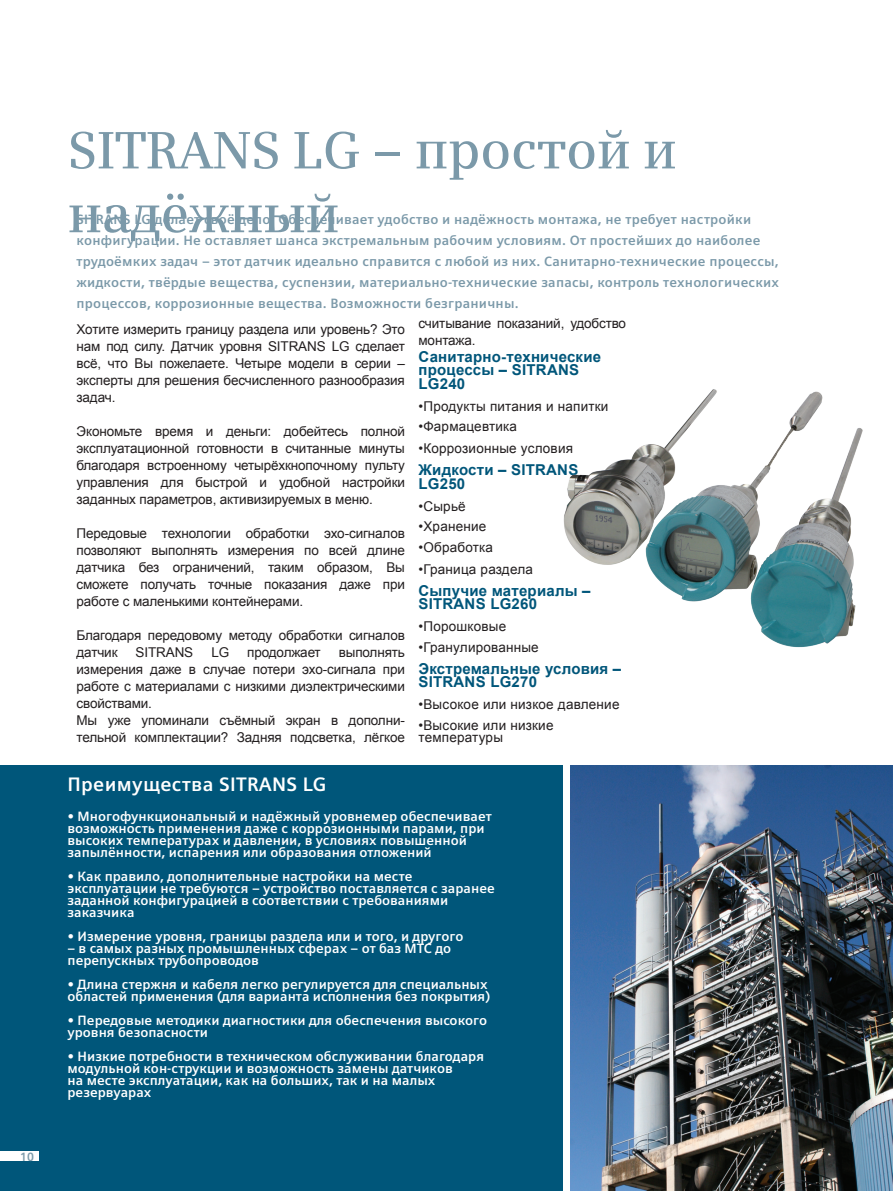
<style>
.page{position:relative;width:893px;height:1191px;background:#fff}
.page>*{position:absolute;margin:0;border:0;box-sizing:border-box;transform-origin:0 0}
._01__Headline__36pt{font:600 52.5px/63.8px "Siemens Serif";letter-spacing:-.01em;color:#7b99a9}
.t1{font:700 19.5px "Siemens Sans OT";letter-spacing:.015em;color:#fff}
._04__Copy___9pt_4mm{font:700 15px/13.5px "Arial";letter-spacing:.015em;color:#00567a}
._03__Copy_Roman__9pt{font:13.5px/17px "Arial";letter-spacing:-.01em;color:#231f20;text-align:justify}
.t2{font:700 13.5px/12px "Siemens Sans OT";color:#fff}
._04__Copy___9pt_4mm-2{font:700 13.5px/21px "Siemens Sans OT";letter-spacing:.015em;color:#7b99a9}
._04__Copy___9pt_4mm-3{font:13.5px/12px "Arial";letter-spacing:.015em;color:#231f20}
.t3{font:700 12px "Siemens Sans";color:#7b99a9}
</style>
<div class="page">
<img style="left:476px;top:765px;width:417px;height:426px">
<div style="left:510px;top:711px;width:9px;height:404px;background:#fff"></div>
<div style="left:561px;top:697px;width:9px;height:494px;background:#fff"></div>
<div style="left:0;top:766px;width:563px;height:425px;background:#00567a"></div>
<img style="left:563px;top:389px;width:300px;height:259px">
<div style="left:0;top:1151px;width:39px;height:10px;background:#fff"></div>
<p class="t3" style="left:20px;top:1149px;width:15px">10</p>
<p class="_01__Headline__36pt" style="left:68px;top:118px;width:611px">SITRANS LG – простой и надёжный</p>
<p class="_04__Copy___9pt_4mm-2" style="left:77px;top:208px;width:704px">SITRANS LG делает своё дело. Обеспечивает удобство и надёжность монтажа, не требует настройки конфигурации. Не оставляет шанса экстремальным рабочим условиям. От простейших до наиболее трудоёмких задач – этот датчик идеально справится с любой из них. Санитарно-технические процессы, жидкости, твёрдые вещества, суспензии, материально-технические запасы, контроль технологических процессов, коррозионные вещества. Возможности безграничны.</p>
<p class="_03__Copy_Roman__9pt" style="left:77px;top:321px;width:330px">Хотите измерить границу раздела или уровень? Это нам под силу. Датчик уровня SITRANS LG сделает всё, что Вы пожелаете. Четыре модели в серии – эксперты для решения бесчисленного разнообразия задач.</p>
<p class="_03__Copy_Roman__9pt" style="left:77px;top:423px;width:330px">Экономьте время и деньги: добейтесь полной эксплуатационной готовности в считанные минуты благодаря встроенному четырёхкнопочному пульту управления для быстрой и удобной настройки заданных параметров, активизируемых в меню.</p>
<p class="_03__Copy_Roman__9pt" style="left:77px;top:525px;width:330px">Передовые технологии обработки эхо-сигналов позволяют выполнять измерения по всей длине датчика без ограничений, таким образом, Вы сможете получать точные показания даже при работе с маленькими контейнерами.</p>
<p class="_03__Copy_Roman__9pt" style="left:77px;top:627px;width:330px">Благодаря передовому методу обработки сигналов датчик</p>
<p class="_03__Copy_Roman__9pt" style="left:136px;top:644px;width:59px">SITRANS</p>
<p class="_03__Copy_Roman__9pt" style="left:211px;top:644px;width:19px">LG</p>
<p class="_03__Copy_Roman__9pt" style="left:247px;top:644px;width:75px">продолжает</p>
<p class="_03__Copy_Roman__9pt" style="left:77px;top:644px;width:330px;text-indent:262px">выполнять измерения даже в случае потери эхо-сигнала при работе с материалами с низкими диэлектрическими свойствами.</p>
<p class="_03__Copy_Roman__9pt" style="left:77px;top:712px;width:330px">Мы уже упоминали съёмный экран в дополни&shy;тельной комплектации? Задняя подсветка, лёгкое</p>
<p class="_03__Copy_Roman__9pt" style="left:418px;top:314px;width:209px">считывание показаний, удобство монтажа.</p>
<p class="_04__Copy___9pt_4mm" style="left:418px;top:350px;width:184px">Санитарно-технические процессы – SITRANS<br>LG240</p>
<p class="_04__Copy___9pt_4mm-3" style="left:418px;top:400px;width:191px">•Продукты питания и напитки</p>
<p class="_04__Copy___9pt_4mm-3" style="left:418px;top:420px;width:100px">•Фармацевтика</p>
<p class="_04__Copy___9pt_4mm-3" style="left:418px;top:442px;width:156px">•Коррозионные условия</p>
<p class="_04__Copy___9pt_4mm" style="left:418px;top:463px;width:161px">Жидкости – SITRANS<br>LG250</p>
<p class="_04__Copy___9pt_4mm-3" style="left:418px;top:500px;width:49px">•Сырьё</p>
<p class="_04__Copy___9pt_4mm-3" style="left:418px;top:520px;width:69px">•Хранение</p>
<p class="_04__Copy___9pt_4mm-3" style="left:418px;top:541px;width:76px">•Обработка</p>
<p class="_04__Copy___9pt_4mm-3" style="left:418px;top:563px;width:116px">•Граница раздела</p>
<p class="_04__Copy___9pt_4mm" style="left:418px;top:584px;width:174px">Сыпучие материалы –<br>SITRANS LG260</p>
<p class="_04__Copy___9pt_4mm-3" style="left:418px;top:620px;width:89px">•Порошковые</p>
<p class="_04__Copy___9pt_4mm-3" style="left:418px;top:641px;width:122px">•Гранулированные</p>
<p class="_04__Copy___9pt_4mm" style="left:418px;top:662px;width:204px">Экстремальные условия –<br>SITRANS LG270</p>
<p class="_04__Copy___9pt_4mm-3" style="left:418px;top:698px;width:202px">•Высокое или низкое давление</p>
<p class="_04__Copy___9pt_4mm-3" style="left:418px;top:719px;width:137px">•Высокие или низкие температуры</p>
<p class="t1" style="left:68px;top:773px;width:261px">Преимущества SITRANS LG</p>
<p class="t2" style="left:68px;top:810px;width:426px">• Многофункциональный и надёжный уровнемер обеспечивает возможность применения даже с коррозионными парами, при высоких температурах и давлении, в условиях повышенной запылённости, испарения или образования отложений</p>
<p class="t2" style="left:68px;top:870px;width:429px">• Как правило, дополнительные настройки на месте эксплуатации не требуются – устройство поставляется с заранее заданной конфигурацией в соответствии с требованиями заказчика</p>
<p class="t2" style="left:68px;top:930px;width:397px">• Измерение уровня, границы раздела или и того, и другого</p>
<p class="t2" style="left:68px;top:942px;width:385px">– в самых разных промышленных сферах – от баз МТС до перепускных трубопроводов</p>
<p class="t2" style="left:68px;top:978px;width:424px">• Длина стержня и кабеля легко регулируется для специальных областей применения (для варианта исполнения без покрытия)</p>
<p class="t2" style="left:68px;top:1014px;width:421px">• Передовые методики диагностики для обеспечения высокого уровня безопасности</p>
<p class="t2" style="left:68px;top:1050px;width:418px">• Низкие потребности в техническом обслуживании благодаря модульной кон-струкции и возможность замены датчиков<br>на месте эксплуатации, как на больших, так и на малых резервуарах</p>
</div>
